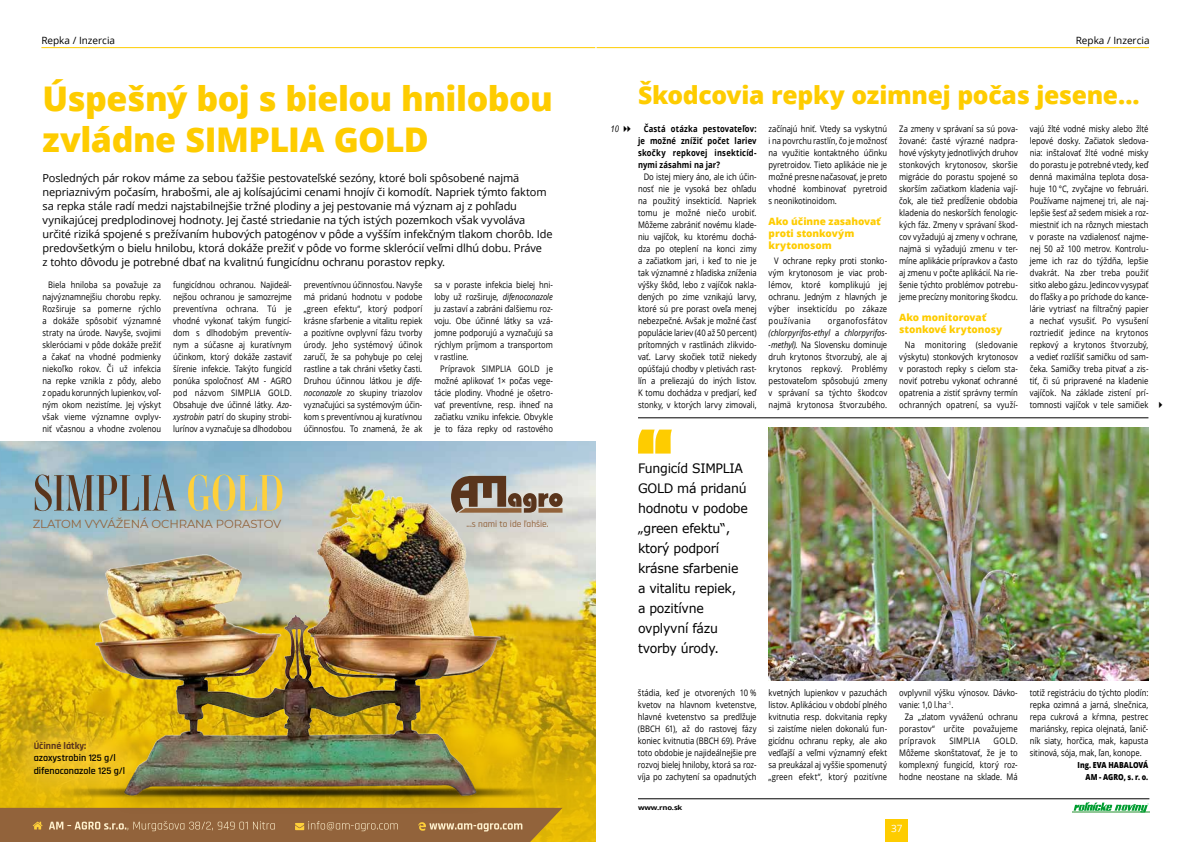
<style>
.page{position:relative;width:1191px;height:842px;background:#fff}
.page>*{position:absolute;margin:0;border:0;box-sizing:border-box;transform-origin:0 0}
.t1{font:50.1px "Ambroise Std Firmin";letter-spacing:-.01em;color:#5a351c}
.t2{font:800 34px/40.8px "Open Sans";letter-spacing:-.015em;color:#fecc00}
.t3{font:800 24.7px "Open Sans";letter-spacing:-.01em;color:#fecc00}
.t4{font:13px/20px "Verdana";letter-spacing:-.02em;color:#000;scale:.96 1}
.t5{font:11.7px "Montserrat";letter-spacing:-.01em;color:#92633b}
.t6{font:11px/14px "Open Sans";letter-spacing:-.015em;color:#000}
.t7{font:800 10px/12px "Open Sans";letter-spacing:-.005em;color:#fecc00}
.t8{font:600 10px/12.2px "Rajdhani";color:#000}
.t9{font:10px "Open Sans";color:#000}
.t10{font:700 10px "Rajdhani";color:#5a351c}
.t11{font:10px "Open Sans";color:#fff}
.t12{font:500 9.4px "Rajdhani";color:#92633b}
.t13{font:9px/12px "Open Sans";color:#000;text-align:justify;scale:.85 1}
.t14{font:700 9px/12px "Open Sans";letter-spacing:.02em;color:#000;text-align:justify;scale:.85 1}
.t15{font:9px "Open Sans";letter-spacing:.035em;color:#000;scale:.85 1}
.t16{font:italic 9px "Arial Narrow";color:#000}
.t17{font:800 8.3px/12px "Open Sans";color:#000;text-align:right;scale:.85 1}
.t18{font:700 6.7px "Open Sans";letter-spacing:-.025em;color:#000;scale:1.15 1}
.s1{font-style:italic}
.s2{color:#ffd039}
</style>
<div class="page">
<div style="left:885px;top:820px;width:23px;height:22px;background:#fecc00"></div>
<hr style="left:638px;top:799px;width:511px;height:1px;background:#000">
<hr style="left:1071px;top:811px;width:78px;height:1px;background:#90c796">
<svg style="left:1073px;top:802px;width:75px;height:10px"></svg>
<hr style="left:41px;top:47px;width:554px;height:1px;background:#fecc00">
<hr style="left:596px;top:47px;width:553px;height:1px;background:#fecc00">
<img style="left:768px;top:427px;width:380px;height:254px">
<img style="left:0;top:442px;width:595px;height:400px">
<div style="left:0;top:708px;width:158px;height:100px;background:#ffd039;opacity:.75"></div>
<img style="left:6px;top:476px;width:576px;height:344px">
<svg style="left:451px;top:476px;width:111px;height:37px;background:#998879"></svg>
<svg style="left:0;top:802px;width:562px;height:40px;background:#a37637"></svg>
<svg style="left:638px;top:430px;width:34px;height:24px"></svg>
<hr style="left:638px;top:418px;width:510px;height:1px;background:#000">
<p class="t9" style="left:41px;top:33px;width:75px">Repka / Inzercia</p>
<p class="t9" style="left:1075px;top:33px;width:75px">Repka / Inzercia</p>
<h2 class="t2" style="left:43px;top:77px;width:512px">Úspešný boj s bielou hnilobou zvládne SIMPLIA GOLD</h2>
<p class="t6" style="left:43px;top:171px;width:511px">Posledných pár rokov máme za sebou ťažšie pestovateľské sezóny, ktoré boli spôsobené najmä nepriaznivým počasím, hrabošmi, ale aj kolísajúcimi cenami hnojív či komodít. Napriek týmto faktom sa repka stále radí medzi najstabilnejšie tržné plodiny a jej pestovanie má význam aj z pohľadu vynikajúcej predplodinovej hodnoty. Jej časté striedanie na tých istých pozemkoch však vyvoláva určité riziká spojené s prežívaním hubových patogénov v pôde a vyšším infekčným tlakom chorôb. Ide predovšetkým o bielu hnilobu, ktorá dokáže prežiť v pôde vo forme sklerócií veľmi dlhú dobu. Práve<br>z tohto dôvodu je potrebné dbať na kvalitnú fungicídnu ochranu porastov repky.</p>
<p class="t13" style="left:43px;top:279px;width:141px;text-indent:6px">Biela hniloba sa považuje za najvýznamnejšiu chorobu repky.<br>Rozširuje sa pomerne rýchlo a dokáže spôsobiť významné straty na úrode. Navyše, svojimi skleróciami v pôde dokáže prežiť a čakať na vhodné podmienky niekoľko rokov. Či už infekcia na repke vznikla z pôdy, alebo z opadu korunných lupienkov, voľ‑ ným okom nezistíme. Jej výskyt však vieme významne ovplyv‑ niť včasnou a vhodne zvolenou</p>
<p class="t13" style="left:173px;top:279px;width:141px">fungicídnou ochranou. Najideál‑ nejšou ochranou je samozrejme preventívna ochrana. Tú je vhodné vykonať takým fungicí‑ dom s dlhodobým preventív‑ nym a súčasne aj kuratívnym účinkom, ktorý dokáže zastaviť šírenie infekcie. Takýto fungicíd ponúka spoločnosť AM ‑ AGRO pod názvom SIMPLIA GOLD.<br>Obsahuje dve účinné látky. <span class="s1">Azo‑ xystrobin</span> patrí do skupiny strobi‑ lurínov a vyznačuje sa dlhodobou</p>
<p class="t13" style="left:304px;top:279px;width:141px">preventívnou účinnosťou. Navyše má pridanú hodnotu v podobe „green efektu“, ktorý podporí krásne sfarbenie a vitalitu repiek a pozitívne ovplyvní fázu tvorby úrody. Jeho systémový účinok zaručí, že sa pohybuje po celej rastline a tak chráni všetky časti.<br>Druhou účinnou látkou je <span class="s1">dife‑ noconazole</span> zo skupiny triazolov vyznačujúci sa systémovým účin‑ kom s preventívnou aj kuratívnou účinnosťou. To znamená, že ak</p>
<p class="t13" style="left:434px;top:279px;width:141px">sa v poraste infekcia bielej hni‑ loby už rozširuje, <span class="s1">difenoconazole </span>ju zastaví a zabráni ďalšiemu roz‑ voju. Obe účinné látky sa vzá‑ jomne podporujú a vyznačujú sa rýchlym príjmom a transportom v rastline.</p>
<p class="t13" style="left:434px;top:362px;width:141px;text-indent:6px">Prípravok SIMPLIA GOLD je možné aplikovať 1× počas vege‑ tácie plodiny. Vhodné je ošetro‑ vať preventívne, resp. ihneď na začiatku vzniku infekcie. Obvykle je to fáza repky od rastového</p>
<h1 class="t1" style="left:33px;top:461px;width:253px">SIMPLIA <span class="s2">GOLD</span></h1>
<p class="t5" style="left:33px;top:516px;width:250px">ZLATOM VYVÁŽENÁ OCHRANA PORASTOV</p>
<p class="t10" style="left:34px;top:740px;width:54px">Účinné látky:</p>
<p class="t8" style="left:34px;top:752px;width:93px">azoxystrobin 125 g/l difenoconazole 125 g/l</p>
<p class="t12" style="left:466px;top:518px;width:84px">...s nami to ide ľahšie.</p>
<h3 class="t3" style="left:638px;top:76px;width:503px">Škodcovia repky ozimnej počas jesene...</h3>
<p class="t14" style="left:638px;top:123px;width:141px;text-indent:6px">Častá otázka pestovateľov: je možné znížiť počet lariev skočky repkovej insekticíd&shy;nymi zásahmi na jar?</p>
<p class="t13" style="left:638px;top:171px;width:141px;text-indent:6px">Do istej miery áno, ale ich účin‑ nosť nie je vysoká bez ohľadu na použitý insekticíd. Napriek tomu je možné niečo urobiť.<br>Môžeme zabrániť novému klade‑ niu vajíčok, ku ktorému dochá‑ dza po oteplení na konci zimy a začiatkom jari, i keď to nie je tak významné z hľadiska zníženia výšky škôd, lebo z vajíčok nakla‑ dených po zime vznikajú larvy, ktoré sú pre porast oveľa menej nebezpečné. Avšak je možné časť populácie lariev (40 až 50 percent) prítomných v rastlinách zlikvido‑ vať. Larvy skočiek totiž niekedy opúšťajú chodby v pletivách rast‑ lín a preliezajú do iných listov.<br>K tomu dochádza v predjarí, keď stonky, v ktorých larvy zimovali,</p>
<p class="t16" style="left:610px;top:122px;width:25px">10 ✔✔</p>
<p class="t13" style="left:768px;top:122px;width:141px">začínajú hniť. Vtedy sa vyskytnú i na povrchu rastlín, čo je možnosť na využitie kontaktného účinku pyretroidov. Tieto aplikácie nie je možné presne načasovať, je preto vhodné kombinovať pyretroid s neonikotinoidom.</p>
<p class="t7" style="left:768px;top:215px;width:114px">Ako účinne zasahovať proti stonkovým krytonosom</p>
<p class="t13" style="left:768px;top:255px;width:141px;text-indent:6px">V ochrane repky proti stonko‑ vým krytonosom je viac prob‑ lémov, ktoré komplikujú jej ochranu. Jedným z hlavných je výber insekticídu po zákaze používania</p>
<p class="t13" style="left:768px;top:314px;width:141px;text-indent:59px">organofosfátov <span class="s1">(chlorpyrifos‑ethyl</span> a <span class="s1">chlorpyrifos-‑methyl).</span> Na Slovensku dominuje druh krytonos štvorzubý, ale aj krytonos repkový. Problémy pestovateľom spôsobujú zmeny v správaní sa týchto škodcov najmä krytonosa štvorzubého.</p>
<p class="t13" style="left:899px;top:122px;width:141px">Za zmeny v správaní sa sú pova‑ žované: časté výrazné nadpra‑ hové výskyty jednotlivých druhov stonkových krytonosov, skoršie migrácie do porastu spojené so skorším začiatkom kladenia vají‑ čok, ale tiež predĺženie obdobia kladenia do neskorších fenologic‑ kých fáz. Zmeny v správaní škod‑ cov vyžadujú aj zmeny v ochrane, najmä si vyžadujú zmenu v ter‑ míne aplikácie prípravkov a často aj zmenu v počte aplikácií. Na rie‑ šenie týchto problémov potrebu‑ jeme precízny monitoring škodcu.</p>
<p class="t7" style="left:899px;top:311px;width:105px">Ako monitorovať stonkové krytonosy</p>
<p class="t13" style="left:899px;top:339px;width:141px;text-indent:6px">Na monitoring (sledovanie výskytu) stonkových krytonosov v porastoch repky s cieľom sta‑ noviť potrebu vykonať ochranné opatrenia a zistiť správny termín ochranných opatrení, sa využí‑</p>
<p class="t13" style="left:1029px;top:123px;width:141px">vajú žlté vodné misky alebo žlté lepové dosky. Začiatok sledova‑ nia: inštalovať žlté vodné misky do porastu je potrebné vtedy, keď denná maximálna teplota dosa‑ huje 10 °C, zvyčajne vo februári.<br>Používame najmenej tri, ale naj‑ lepšie šesť až sedem misiek a roz‑ miestniť ich na rôznych miestach v poraste na vzdialenosť najme‑ nej 50 až 100 metrov. Kontrolu‑ jeme ich raz do týždňa, lepšie dvakrát. Na zber treba použiť sitko alebo gázu. Jedincov vysypať do fľašky a po príchode do kance‑ lárie vytriasť na filtračný papier a nechať vysušiť. Po vysušení roztriediť jedince na krytonos repkový a krytonos štvorzubý, a vedieť rozlíšiť samičku od sam‑ čeka. Samičky treba pitvať a zis‑ tiť, či sú pripravené na kladenie vajíčok. Na základe zistení prí‑ tomnosti vajíčok v tele samičiek</p>
<h3 class="t4" style="left:638px;top:458px;width:116px">Fungicíd SIMPLIA<br>GOLD má pridanú hodnotu v podobe „green efektu“, ktorý podporí krásne sfarbenie a vitalitu repiek,<br>a pozitívne ovplyvní fázu tvorby úrody.</h3>
<p class="t13" style="left:638px;top:687px;width:141px">štádia, keď je otvorených 10 % kvetov na hlavnom kvetenstve, hlavné kvetenstvo sa predlžuje (BBCH 61), až do rastovej fázy koniec kvitnutia (BBCH 69). Práve toto obdobie je najideálnejšie pre rozvoj bielej hniloby, ktorá sa roz‑ víja po zachytení sa opadnutých</p>
<p class="t13" style="left:768px;top:687px;width:141px">kvetných lupienkov v pazuchách listov. Aplikáciou v období plného kvitnutia resp. dokvitania repky si zaistíme nielen dokonalú fun‑ gicídnu ochranu repky, ale ako vedľajší a veľmi významný efekt sa preukázal aj vyššie spomenutý „green efekt“, ktorý pozitívne</p>
<p class="t13" style="left:899px;top:686px;width:141px">ovplyvnil výšku výnosov. Dávko‑ vanie: 1,0 l.ha<sup>–1</sup>.</p>
<p class="t13" style="left:899px;top:711px;width:141px;text-indent:6px">Za „zlatom vyváženú ochranu porastov“ určite považujeme prípravok</p>
<p class="t13" style="left:899px;top:734px;width:141px;text-indent:94px">GOLD.<br>Môžeme skonštatovať, že je to komplexný fungicíd, ktorý roz‑ hodne neostane na sklade. Má</p>
<p class="t15" style="left:949px;top:735px;width:37px">SIMPLIA</p>
<p class="t18" style="left:638px;top:803px;width:40px">www.rno.sk</p>
<p class="t11" style="left:891px;top:822px;width:13px">37</p>
<p class="t13" style="left:1029px;top:687px;width:141px">totiž registráciu do týchto plodín: repka ozimná a jarná, slnečnica, repa cukrová a kŕmna, pestrec mariánsky, repica olejnatá, ľanič‑ ník siaty, horčica, mak, kapusta sitinová, sója, mak, ľan, konope.</p>
<p class="t17" style="left:1077px;top:759px;width:85px">Ing. EVA HABALOVÁ<br>AM ‑ AGRO, s. r. o.</p>
</div>
